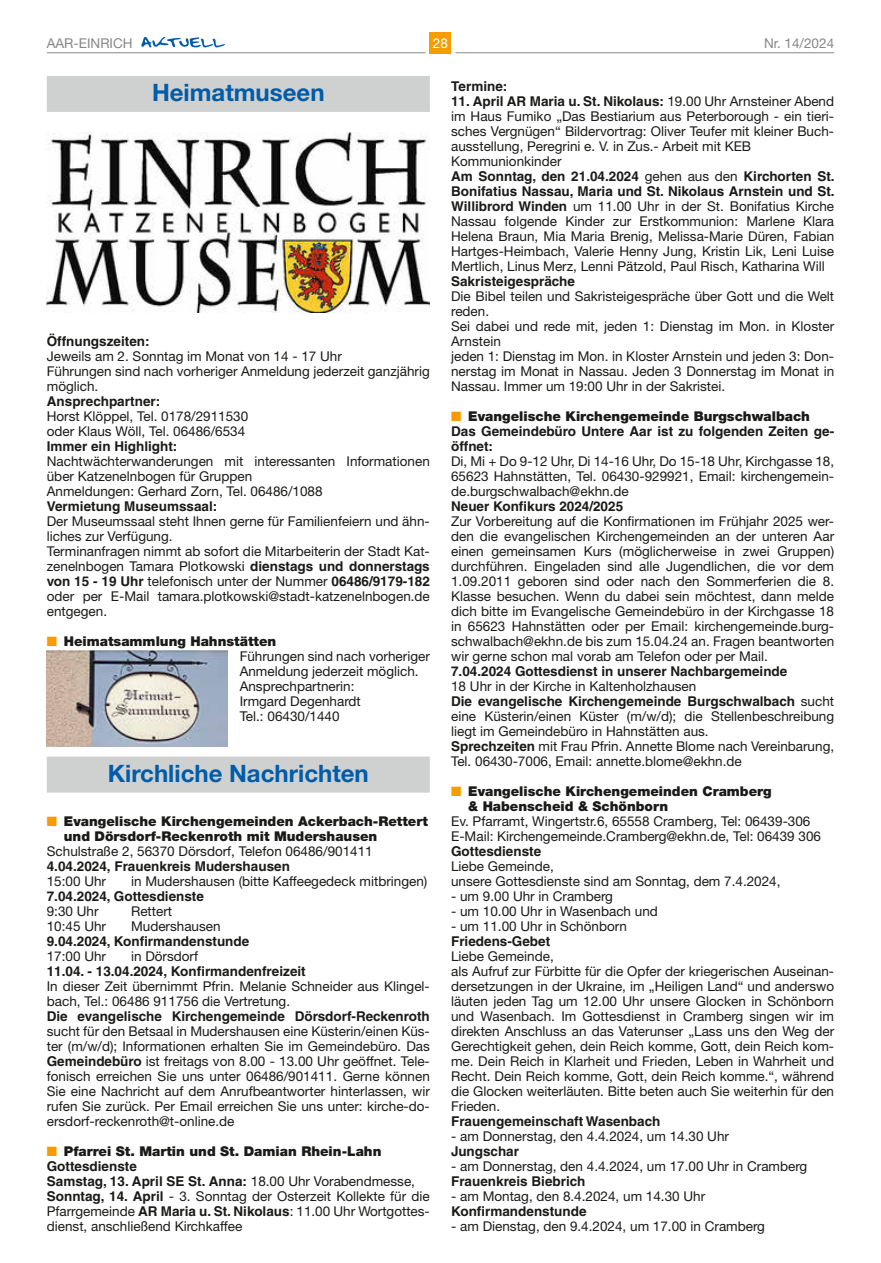
<style>
.page{position:relative;width:881px;height:1263px;background:#fff}
.page>*{position:absolute;margin:0;border:0;box-sizing:border-box;transform-origin:0 0}
.t1{font:700 24px "Helvetica Neue LT";color:#005ca9}
.t2{font:13.5px/15px "Helvetica Neue LT";color:#1a1a18}
.t3{font:700 13.5px/15px "Helvetica LT";color:#1a1a18}
.t4{font:900 13.5px/15px "Helvetica Neue LT";color:#1a1a18}
.t5{font:13.5px "Helvetica Neue LT";color:#868786}
.t6{font:13.5px "Helvetica Neue LT";color:#fff}
.s1{font-family:"Helvetica Neue LT";font-weight:400}
.s2{font-family:"Helvetica LT";font-weight:700}
.s3{color:#f59c00}
.s4{font-weight:900}
</style>
<div class="page">
<div style="left:429px;top:32px;width:22px;height:21px;background:#f59c00"></div>
<hr style="left:47px;top:52px;width:378px;height:1px;background:#868786">
<hr style="left:455px;top:52px;width:378px;height:1px;background:#868786">
<svg style="left:141px;top:37px;width:84px;height:10px"></svg>
<div style="left:47px;top:76px;width:382px;height:36px;background:#cfd0d0"></div>
<div style="left:47px;top:756px;width:382px;height:36px;background:#cfd0d0"></div>
<img style="left:47px;top:132px;width:382px;height:180px">
<img style="left:47px;top:650px;width:180px;height:96px">
<p class="t5" style="left:47px;top:35px;width:87px">AAR-EINRICH</p>
<p class="t6" style="left:433px;top:35px;width:17px">28</p>
<p class="t5" style="left:763px;top:35px;width:72px">Nr. 14/2024</p>
<p class="t3" style="left:451px;top:78px;width:58px">Termine:</p>
<p class="t3" style="left:451px;top:93px;width:384px">11. April AR Maria u. St. Nikolaus: <span class="s1">19.00 Uhr Arnsteiner Abend</span></p>
<p class="t2" style="left:451px;top:108px;width:384px">im Haus Fumiko „Das Bestiarium aus Peterborough - ein tieri&shy;sches Vergnügen“ Bildervortrag: Oliver Teufer mit kleiner Buch&shy;ausstellung, Peregrini e. V. in Zus.- Arbeit mit KEB Kommunionkinder</p>
<p class="t3" style="left:451px;top:168px;width:385px">Am Sonntag, den 21.04.2024 <span class="s1">gehen aus den</span> Kirchorten St.<br>Bonifatius Nassau, Maria und St. Nikolaus Arnstein und St.</p>
<p class="t2" style="left:451px;top:198px;width:384px;text-align:justify"><span class="s2">Willibrord Winden</span> um 11.00 Uhr in der St. Bonifatius Kirche Nassau folgende Kinder zur Erstkommunion: Marlene Klara Helena Braun, Mia Maria Brenig, Melissa-Marie Düren, Fabian Hartges-Heimbach, Valerie Henny Jung, Kristin Lik, Leni Luise Mertlich, Linus Merz, Lenni Pätzold, Paul Risch, Katharina Will</p>
<p class="t3" style="left:451px;top:273px;width:125px">Sakristeigespräche</p>
<p class="t2" style="left:451px;top:288px;width:384px">Die Bibel teilen und Sakristeigespräche über Gott und die Welt reden.<br>Sei dabei und rede mit, jeden 1: Dienstag im Mon. in Kloster Arnstein<br>jeden 1: Dienstag im Mon. in Kloster Arnstein und jeden 3: Don&shy;nerstag im Monat in Nassau. Jeden 3 Donnerstag im Monat in Nassau. Immer um 19:00 Uhr in der Sakristei.</p>
<p class="t4" style="left:451px;top:408px;width:360px"><span class="s3">■</span> Evangelische Kirchengemeinde Burgschwalbach</p>
<p class="t3" style="left:451px;top:423px;width:384px">Das Gemeindebüro Untere Aar ist zu folgenden Zeiten ge&shy;öffnet:</p>
<p class="t2" style="left:451px;top:453px;width:384px;text-align:justify">Di, Mi + Do 9-12 Uhr, Di 14-16 Uhr, Do 15-18 Uhr, Kirchgasse 18, 65623 Hahnstätten, Tel. 06430-929921, Email: kirchengemein&shy;de.burgschwalbach@ekhn.de</p>
<p class="t3" style="left:451px;top:498px;width:173px">Neuer Konfikurs 2024/2025</p>
<p class="t2" style="left:451px;top:513px;width:384px;text-align:justify">Zur Vorbereitung auf die Konfirmationen im Frühjahr 2025 wer&shy;den die evangelischen Kirchengemeinden an der unteren Aar einen gemeinsamen Kurs (möglicherweise in zwei Gruppen) durchführen. Eingeladen sind alle Jugendlichen, die vor dem 1.09.2011 geboren sind oder nach den Sommerferien die 8.<br>Klasse besuchen. Wenn du dabei sein möchtest, dann melde dich bitte im Evangelische Gemeindebüro in der Kirchgasse 18 in 65623 Hahnstätten oder per Email: kirchengemeinde.burg&shy;schwalbach@ekhn.de bis zum 15.04.24 an. Fragen beantworten wir gerne schon mal vorab am Telefon oder per Mail.</p>
<p class="t3" style="left:451px;top:663px;width:337px">7.04.2024 Gottesdienst in unserer Nachbargemeinde</p>
<p class="t2" style="left:451px;top:678px;width:247px">18 Uhr in der Kirche in Kaltenholzhausen</p>
<p class="t3" style="left:451px;top:693px;width:384px">Die evangelische Kirchengemeinde Burgschwalbach <span class="s1">sucht</span></p>
<p class="t2" style="left:451px;top:708px;width:384px">eine Küsterin/einen Küster (m/w/d); die Stellenbeschreibung liegt im Gemeindebüro in Hahnstätten aus.<br><span class="s2">Sprechzeiten</span> mit Frau Pfrin. Annette Blome nach Vereinbarung, Tel. 06430-7006, Email: annette.blome@ekhn.de</p>
<p class="t4" style="left:468px;top:783px;width:305px;text-indent:-17px"><span class="s3">■</span> Evangelische Kirchengemeinden Cramberg &amp; Habenscheid &amp; Schönborn</p>
<p class="t2" style="left:451px;top:813px;width:371px">Ev. Pfarramt, Wingertstr.6, 65558 Cramberg, Tel: 06439-306<br>E-Mail: Kirchengemeinde.Cramberg@ekhn.de, Tel: 06439 306</p>
<p class="t3" style="left:451px;top:843px;width:92px">Gottesdienste</p>
<p class="t2" style="left:451px;top:858px;width:331px">Liebe Gemeinde,<br>unsere Gottesdienste sind am Sonntag, dem 7.4.2024,</p>
<p class="t2" style="left:451px;top:888px;width:163px">- um 9.00 Uhr in Cramberg</p>
<p class="t2" style="left:451px;top:903px;width:208px">- um 10.00 Uhr in Wasenbach und</p>
<p class="t2" style="left:451px;top:918px;width:177px">- um 11.00 Uhr in Schönborn</p>
<p class="t3" style="left:451px;top:933px;width:101px">Friedens-Gebet</p>
<p class="t2" style="left:451px;top:948px;width:384px">Liebe Gemeinde,<br>als Aufruf zur Fürbitte für die Opfer der kriegerischen Auseinan&shy;dersetzungen in der Ukraine, im „Heiligen Land“ und anderswo läuten jeden Tag um 12.00 Uhr unsere Glocken in Schönborn und Wasenbach. Im Gottesdienst in Cramberg singen wir im direkten Anschluss an das Vaterunser „Lass uns den Weg der Gerechtigkeit gehen, dein Reich komme, Gott, dein Reich kom&shy;me. Dein Reich in Klarheit und Frieden, Leben in Wahrheit und Recht. Dein Reich komme, Gott, dein Reich komme.“, während die Glocken weiterläuten. Bitte beten auch Sie weiterhin für den Frieden.</p>
<p class="t3" style="left:451px;top:1113px;width:211px">Frauengemeinschaft Wasenbach</p>
<p class="t2" style="left:451px;top:1128px;width:279px">- am Donnerstag, den 4.4.2024, um 14.30 Uhr</p>
<p class="t3" style="left:451px;top:1143px;width:69px">Jungschar</p>
<p class="t2" style="left:451px;top:1158px;width:357px">- am Donnerstag, den 4.4.2024, um 17.00 Uhr in Cramberg</p>
<p class="t3" style="left:451px;top:1173px;width:136px">Frauenkreis Biebrich</p>
<p class="t2" style="left:451px;top:1188px;width:255px">- am Montag, den 8.4.2024, um 14.30 Uhr</p>
<p class="t3" style="left:451px;top:1203px;width:137px">Konfirmandenstunde</p>
<p class="t2" style="left:451px;top:1218px;width:315px">- am Dienstag, den 9.4.2024, um 17.00 in Cramberg</p>
<h1 class="t1" style="left:152px;top:78px;width:174px">Heimatmuseen</h1>
<p class="t3" style="left:47px;top:333px;width:104px">Öffnungszeiten:</p>
<p class="t2" style="left:47px;top:348px;width:384px">Jeweils am 2. Sonntag im Monat von 14 - 17 Uhr<br>Führungen sind nach vorheriger Anmeldung jederzeit ganzjährig möglich.</p>
<p class="t3" style="left:47px;top:393px;width:115px">Ansprechpartner:</p>
<p class="t2" style="left:47px;top:408px;width:203px">Horst Klöppel, Tel. 0178/2911530 oder Klaus Wöll, Tel. 06486/6534</p>
<p class="t3" style="left:47px;top:438px;width:132px">Immer ein Highlight:</p>
<p class="t2" style="left:47px;top:453px;width:384px">Nachtwächterwanderungen mit interessanten Informationen über Katzenelnbogen für Gruppen<br>Anmeldungen: Gerhard Zorn, Tel. 06486/1088</p>
<p class="t3" style="left:47px;top:498px;width:172px">Vermietung Museumssaal:</p>
<p class="t2" style="left:47px;top:513px;width:384px">Der Museumssaal steht Ihnen gerne für Familienfeiern und ähn&shy;liches zur Verfügung.<br>Terminanfragen nimmt ab sofort die Mitarbeiterin der Stadt Kat&shy;zenelnbogen Tamara Plotkowski <span class="s2">dienstags und donnerstags</span></p>
<p class="t3" style="left:47px;top:573px;width:384px">von 15 - 19 Uhr <span class="s1">telefonisch unter der Nummer</span> 06486/9179-182</p>
<p class="t2" style="left:47px;top:588px;width:384px">oder per E-Mail tamara.plotkowski@stadt-katzenelnbogen.de entgegen.</p>
<p class="t2" style="left:239px;top:633px;width:191px;text-indent:-193px"><span class="s3">■</span> <span class="s4">Heimatsammlung Hahnstätten<br></span>Führungen sind nach vorheriger<br>Anmeldung jederzeit möglich.<br>Ansprechpartnerin:<br>Irmgard Degenhardt<br>Tel.: 06430/1440</p>
<h1 class="t1" style="left:108px;top:759px;width:262px">Kirchliche Nachrichten</h1>
<p class="t4" style="left:64px;top:813px;width:365px;text-indent:-17px"><span class="s3">■</span> Evangelische Kirchengemeinden Ackerbach-Rettert und Dörsdorf-Reckenroth mit Mudershausen</p>
<p class="t2" style="left:47px;top:843px;width:327px">Schulstraße 2, 56370 Dörsdorf, Telefon 06486/901411</p>
<p class="t3" style="left:47px;top:858px;width:244px">4.04.2024, Frauenkreis Mudershausen</p>
<p class="t2" style="left:47px;top:873px;width:61px">15:00 Uhr</p>
<p class="t2" style="left:131px;top:873px;width:298px">in Mudershausen (bitte Kaffeegedeck mitbringen)</p>
<p class="t3" style="left:47px;top:888px;width:159px">7.04.2024, Gottesdienste</p>
<p class="t2" style="left:47px;top:903px;width:53px">9:30 Uhr</p>
<p class="t2" style="left:131px;top:903px;width:42px">Rettert</p>
<p class="t2" style="left:47px;top:918px;width:61px">10:45 Uhr</p>
<p class="t2" style="left:131px;top:918px;width:91px">Mudershausen</p>
<p class="t3" style="left:47px;top:933px;width:204px">9.04.2024, Konfirmandenstunde</p>
<p class="t2" style="left:47px;top:948px;width:61px">17:00 Uhr</p>
<p class="t2" style="left:131px;top:948px;width:69px">in Dörsdorf</p>
<p class="t3" style="left:47px;top:963px;width:260px">11.04. - 13.04.2024, Konfirmandenfreizeit</p>
<p class="t2" style="left:47px;top:978px;width:384px">In dieser Zeit übernimmt Pfrin. Melanie Schneider aus Klingel&shy;bach, Tel.: 06486 911756 die Vertretung.</p>
<p class="t3" style="left:47px;top:1008px;width:384px">Die evangelische Kirchengemeinde Dörsdorf-Reckenroth</p>
<p class="t2" style="left:47px;top:1023px;width:384px;text-align:justify">sucht für den Betsaal in Mudershausen eine Küsterin/einen Küs&shy;ter (m/w/d); Informationen erhalten Sie im Gemeindebüro. Das <span class="s2">Gemeindebüro</span> ist freitags von 8.00 - 13.00 Uhr geöffnet. Tele&shy;fonisch erreichen Sie uns unter 06486/901411. Gerne können Sie eine Nachricht auf dem Anrufbeantworter hinterlassen, wir rufen Sie zurück. Per Email erreichen Sie uns unter: kirche-do&shy;ersdorf-reckenroth@t-online.de</p>
<p class="t4" style="left:47px;top:1143px;width:336px"><span class="s3">■</span> Pfarrei St. Martin und St. Damian Rhein-Lahn</p>
<p class="t3" style="left:47px;top:1158px;width:369px">Gottesdienste<br>Samstag, 13. April SE St. Anna: <span class="s1">18.00 Uhr Vorabendmesse,</span></p>
<p class="t2" style="left:47px;top:1188px;width:384px;text-align:justify"><span class="s2">Sonntag, 14. April</span> - 3. Sonntag der Osterzeit Kollekte für die Pfarrgemeinde <span class="s2">AR Maria u. St. Nikolaus</span>: 11.00 Uhr Wortgottes&shy;dienst, anschließend Kirchkaffee</p>
</div>
